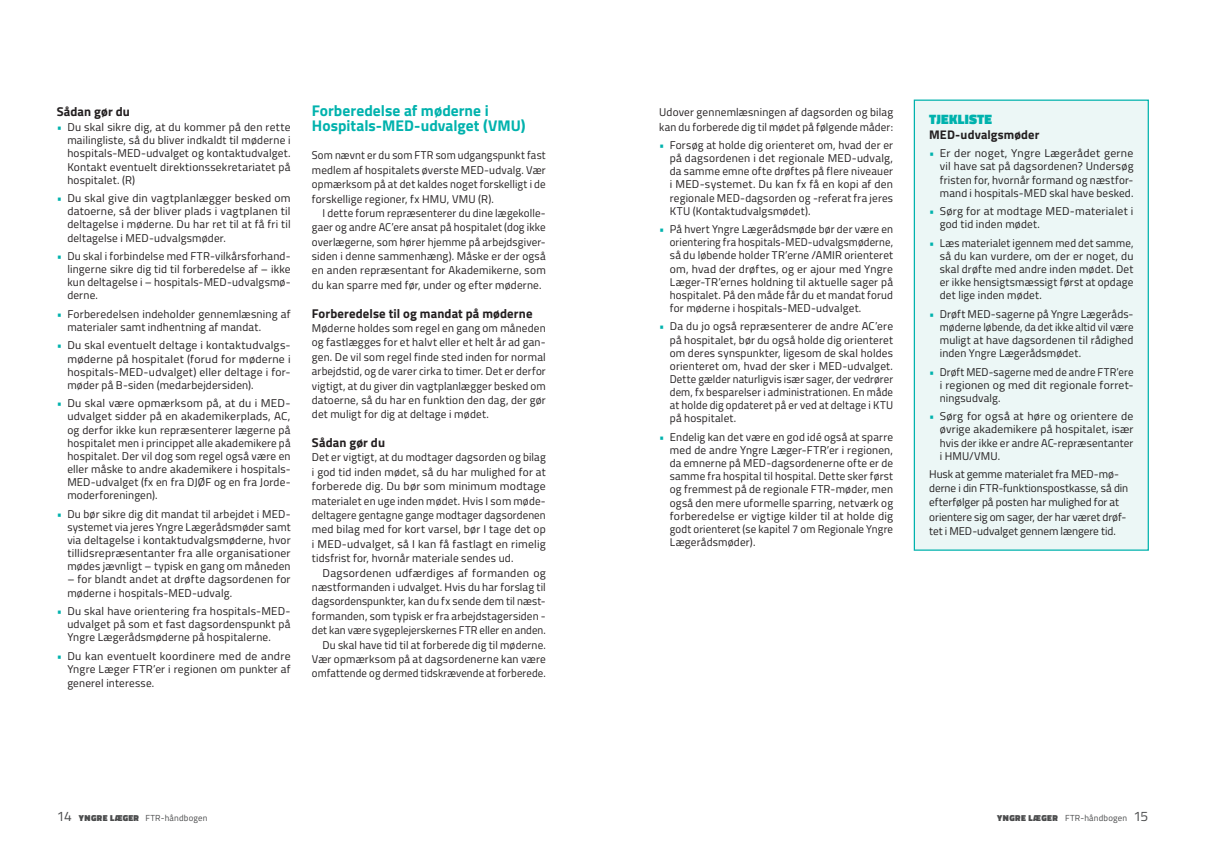
<style>
.page{position:relative;width:1205px;height:851px;background:#fff}
.page>*{position:absolute;margin:0;border:0;box-sizing:border-box;transform-origin:0 0}
.Stor_MR_Speciallæger_2023{font:700 15.5px/14.4px "Titillium Web";letter-spacing:.005em;color:#00b2ad}
.MR_Tjekliste_i_boks{font:900 13.75px "Titillium Web";letter-spacing:.02em;color:#00b2ad}
.MR_Speciallæger_2023{font:700 12.75px "Titillium Web";letter-spacing:.01em;color:#231f20}
.MR_Tjekliste_i_boks-2{font:700 12.5px "Titillium Web";letter-spacing:.01em;color:#231f20}
.BT_Speciallæger_2023{font:11.25px/13.1px "Titillium Web";letter-spacing:.015em;color:#231f20;text-align:justify}
.BT_Speciallæger_2023-2{font:11.25px/13.1px "Titillium Web";letter-spacing:.015em;color:#231f20;text-align:justify;scale:1.04 1}
.BT_Indryk_Speciallæger_2023{font:11.25px/14.4px "Titillium Web";letter-spacing:.015em;color:#231f20;text-align:justify}
.BT_Indryk_Speciallæger_2023-2{font:11.25px/14.4px "Titillium Web";letter-spacing:.015em;color:#231f20;scale:1.04 1}
.BT_Speciallæger_2023_grøn_boks_sort{font:11.25px/14.4px "Titillium Web";letter-spacing:-.005em;color:#231f20}
.BT_Speciallæger_2023-3{font:11.25px/14.4px "Titillium Web";letter-spacing:.015em;color:#231f20;text-align:justify;scale:.96 1}
.t1{font:8.75px "Titillium Web";letter-spacing:.02em;color:#4b4c4d}
.s1{color:#00b2ad}
.s2{font-size:13.75px}
.s3{font-weight:900}
</style>
<div class="page">
<div style="left:914px;top:100px;width:234px;height:450px;background:#ecf7f6"></div>
<div style="left:914px;top:99px;width:235px;height:451px;border:1px solid #00b2ad"></div>
<p class="MR_Speciallæger_2023" style="left:57px;top:102px;width:75px">Sådan gør du</p>
<p class="BT_Speciallæger_2023" style="left:67px;top:120px;width:225px;text-indent:-11px"><span class="s1">•</span> Du skal sikre dig, at du kommer på den rette mailingliste, så du bliver indkaldt til møderne i hospitals-MED-udvalget og kontaktudvalget.<br>Kontakt eventuelt direktionssekretariatet på hospitalet. (R)</p>
<p class="BT_Speciallæger_2023-2" style="left:67px;top:191px;width:216px;text-indent:-11px"><span class="s1">•</span> Du skal give din vagtplanlægger besked om datoerne, så der bliver plads i vagtplanen til deltagelse i møderne. Du har ret til at få fri til deltagelse i MED-udvalgsmøder.</p>
<p class="BT_Speciallæger_2023" style="left:67px;top:249px;width:225px;text-indent:-11px"><span class="s1">•</span> Du skal i forbindelse med FTR-vilkårsforhand&shy;lingerne sikre dig tid til forberedelse af – ikke kun deltagelse i – hospitals-MED-udvalgsmø&shy;derne.</p>
<p class="BT_Speciallæger_2023" style="left:67px;top:307px;width:225px;text-indent:-11px"><span class="s1">•</span> Forberedelsen indeholder gennemlæsning af materialer samt indhentning af mandat.</p>
<p class="BT_Speciallæger_2023" style="left:67px;top:338px;width:225px;text-indent:-11px"><span class="s1">•</span> Du skal eventuelt deltage i kontaktudvalgs&shy;møderne på hospitalet (forud for møderne i hospitals-MED-udvalget) eller deltage i for&shy;møder på B-siden (medarbejdersiden).</p>
<p class="BT_Speciallæger_2023-2" style="left:67px;top:396px;width:216px;text-align:left;text-indent:-11px"><span class="s1">•</span> Du skal være opmærksom på, at du i MED&shy;udvalget sidder på en akademikerplads, AC, og derfor ikke kun repræsenterer lægerne på hospitalet men i princippet alle akademikere på hospitalet. Der vil dog som regel også være en eller måske to andre akademikere i hospitals-MED-udvalget (fx en fra DJØF og en fra Jorde&shy;moderforeningen).</p>
<p class="BT_Speciallæger_2023" style="left:67px;top:506px;width:225px;text-align:left;text-indent:-11px"><span class="s1">•</span> Du bør sikre dig dit mandat til arbejdet i MED&shy;systemet via jeres Yngre Lægerådsmøder samt via deltagelse i kontaktudvalgsmøderne, hvor tillidsrepræsentanter fra alle organisationer mødes jævnligt – typisk en gang om måneden</p>
<p class="BT_Speciallæger_2023" style="left:67px;top:572px;width:225px">– for blandt andet at drøfte dagsordenen for møderne i hospitals-MED-udvalg.</p>
<p class="BT_Speciallæger_2023" style="left:67px;top:603px;width:225px;text-align:left;text-indent:-11px"><span class="s1">•</span> Du skal have orientering fra hospitals-MED&shy;udvalget på som et fast dagsordenspunkt på<br>Yngre Lægerådsmøderne på hospitalerne.</p>
<p class="BT_Speciallæger_2023-2" style="left:57px;top:648px;width:226px;text-align:right"><span class="s1">•</span> Du kan eventuelt koordinere med de andre<br>Yngre Læger FTR’er i regionen om punkter af</p>
<p class="BT_Speciallæger_2023" style="left:67px;top:676px;width:88px">generel interesse.</p>
<p class="Stor_MR_Speciallæger_2023" style="left:312px;top:103px;width:215px">Forberedelse af møderne i<br>Hospitals-MED-udvalget (VMU)</p>
<p class="BT_Speciallæger_2023-3" style="left:312px;top:148px;width:245px">Som nævnt er du som FTR som udgangspunkt fast medlem af hospitalets øverste MED-udvalg. Vær opmærksom på at det kaldes noget forskelligt i de forskellige regioner, fx HMU, VMU (R).</p>
<p class="BT_Indryk_Speciallæger_2023" style="left:312px;top:205px;width:235px;text-indent:11px">I dette forum repræsenterer du dine lægekolle&shy;gaer og andre AC’ere ansat på hospitalet (dog ikke overlægerne, som hører hjemme på arbejdsgiver&shy;siden i denne sammenhæng). Måske er der også en anden repræsentant for Akademikerne, som du kan sparre med før, under og efter møderne.</p>
<p class="MR_Speciallæger_2023" style="left:312px;top:303px;width:222px">Forberedelse til og mandat på møderne</p>
<p class="BT_Speciallæger_2023" style="left:312px;top:320px;width:235px;line-height:14.4px">Møderne holdes som regel en gang om måneden og fastlægges for et halvt eller et helt år ad gan&shy;gen. De vil som regel finde sted inden for normal arbejdstid, og de varer cirka to timer. Det er derfor vigtigt, at du giver din vagtplanlægger besked om datoerne, så du har en funktion den dag, der gør det muligt for dig at deltage i mødet.</p>
<p class="MR_Speciallæger_2023" style="left:312px;top:433px;width:75px">Sådan gør du</p>
<p class="BT_Speciallæger_2023" style="left:312px;top:449px;width:235px;line-height:14.4px">Det er vigtigt, at du modtager dagsorden og bilag i god tid inden mødet, så du har mulighed for at forberede dig. Du bør som minimum modtage materialet en uge inden mødet. Hvis I som møde&shy;deltagere gentagne gange modtager dagsordenen med bilag med for kort varsel, bør I tage det op i MED-udvalget, så I kan få fastlagt en rimelig tidsfrist for, hvornår materiale sendes ud.</p>
<p class="BT_Indryk_Speciallæger_2023-2" style="left:312px;top:564px;width:226px;text-indent:11px">Dagsordenen udfærdiges af formanden og næstformanden i udvalget. Hvis du har forslag til dagsordenspunkter, kan du fx sende dem til næst&shy;formanden, som typisk er fra arbejdstagersiden - det kan være sygeplejerskernes FTR eller en anden.</p>
<p class="BT_Indryk_Speciallæger_2023" style="left:312px;top:636px;width:235px;text-indent:11px">Du skal have tid til at forberede dig til møderne.<br>Vær opmærksom på at dagsordenerne kan være omfattende og dermed tidskrævende at forberede.</p>
<p class="BT_Speciallæger_2023" style="left:659px;top:104px;width:235px;line-height:14.4px">Udover gennemlæsningen af dagsorden og bilag kan du forberede dig til mødet på følgende måder:</p>
<p class="BT_Speciallæger_2023" style="left:670px;top:138px;width:225px;text-indent:-11px"><span class="s1">•</span> Forsøg at holde dig orienteret om, hvad der er på dagsordenen i det regionale MED-udvalg, da samme emne ofte drøftes på flere niveauer i MED-systemet. Du kan fx få en kopi af den regionale MED-dagsorden og -referat fra jeres KTU (Kontaktudvalgsmødet).</p>
<p class="BT_Speciallæger_2023" style="left:670px;top:222px;width:225px;text-indent:-11px"><span class="s1">•</span> På hvert Yngre Lægerådsmøde bør der være en orientering fra hospitals-MED-udvalgsmøderne, så du løbende holder TR’erne /AMIR orienteret om, hvad der drøftes, og er ajour med Yngre Læger-TR’ernes holdning til aktuelle sager på hospitalet. På den måde får du et mandat forud for møderne i hospitals-MED-udvalget.</p>
<p class="BT_Speciallæger_2023" style="left:670px;top:319px;width:225px;text-indent:-11px"><span class="s1">•</span> Da du jo også repræsenterer de andre AC’ere på hospitalet, bør du også holde dig orienteret om deres synspunkter, ligesom de skal holdes orienteret om, hvad der sker i MED-udvalget.<br>Dette gælder naturligvis især sager, der vedrører dem, fx besparelser i administrationen. En måde at holde dig opdateret på er ved at deltage i KTU på hospitalet.</p>
<p class="BT_Speciallæger_2023" style="left:670px;top:430px;width:225px;text-indent:-11px"><span class="s1">•</span> Endelig kan det være en god idé også at sparre med de andre Yngre Læger-FTR’er i regionen, da emnerne på MED-dagsordenerne ofte er de samme fra hospital til hospital. Dette sker først og fremmest på de regionale FTR-møder, men også den mere uformelle sparring, netværk og forberedelse er vigtige kilder til at holde dig godt orienteret (se kapitel 7 om Regionale Yngre Lægerådsmøder).</p>
<p class="MR_Tjekliste_i_boks" style="left:929px;top:109px;width:64px">TJEKLISTE</p>
<p class="MR_Tjekliste_i_boks-2" style="left:929px;top:125px;width:112px">MED-udvalgsmøder</p>
<p class="BT_Speciallæger_2023-2" style="left:940px;top:146px;width:188px;text-indent:-11px"><span class="s1">•</span> Er der noget, Yngre Lægerådet gerne vil have sat på dagsordenen? Undersøg fristen for, hvornår formand og næstfor&shy;mand i hospitals-MED skal have besked.</p>
<p class="BT_Speciallæger_2023" style="left:940px;top:204px;width:195px;text-indent:-11px"><span class="s1">•</span> Sørg for at modtage MED-materialet i god tid inden mødet.</p>
<p class="BT_Speciallæger_2023" style="left:940px;top:235px;width:195px;text-indent:-11px"><span class="s1">•</span> Læs materialet igennem med det samme, så du kan vurdere, om der er noget, du skal drøfte med andre inden mødet. Det er ikke hensigtsmæssigt først at opdage det lige inden mødet.</p>
<p class="BT_Speciallæger_2023" style="left:940px;top:306px;width:195px;text-indent:-11px"><span class="s1">•</span> Drøft MED-sagerne på Yngre Lægeråds&shy;møderne løbende, da det ikke altid vil være muligt at have dagsordenen til rådighed inden Yngre Lægerådsmødet.</p>
<p class="BT_Speciallæger_2023" style="left:940px;top:364px;width:195px;text-indent:-11px"><span class="s1">•</span> Drøft MED-sagerne med de andre FTR’ere i regionen og med dit regionale forret&shy;ningsudvalg.</p>
<p class="BT_Speciallæger_2023-2" style="left:940px;top:409px;width:188px;text-indent:-11px"><span class="s1">•</span> Sørg for også at høre og orientere de øvrige akademikere på hospitalet, især hvis der ikke er andre AC-repræsentanter i HMU/VMU.</p>
<p class="BT_Speciallæger_2023_grøn_boks_sort" style="left:929px;top:466px;width:201px">Husk at gemme materialet fra MED-mø&shy;derne i din FTR-funktionspostkasse, så din efterfølger på posten har mulighed for at orientere sig om sager, der har været drøf&shy;tet i MED-udvalget gennem længere tid.</p>
<p class="t1" style="left:57px;top:811px;width:152px"><span class="s2">14</span> <span class="s3">YNGRE LÆGER</span> FTR-håndbogen</p>
<p class="t1" style="left:997px;top:811px;width:153px"><span class="s3">YNGRE LÆGER</span> FTR-håndbogen <span class="s2">15</span></p>
</div>
